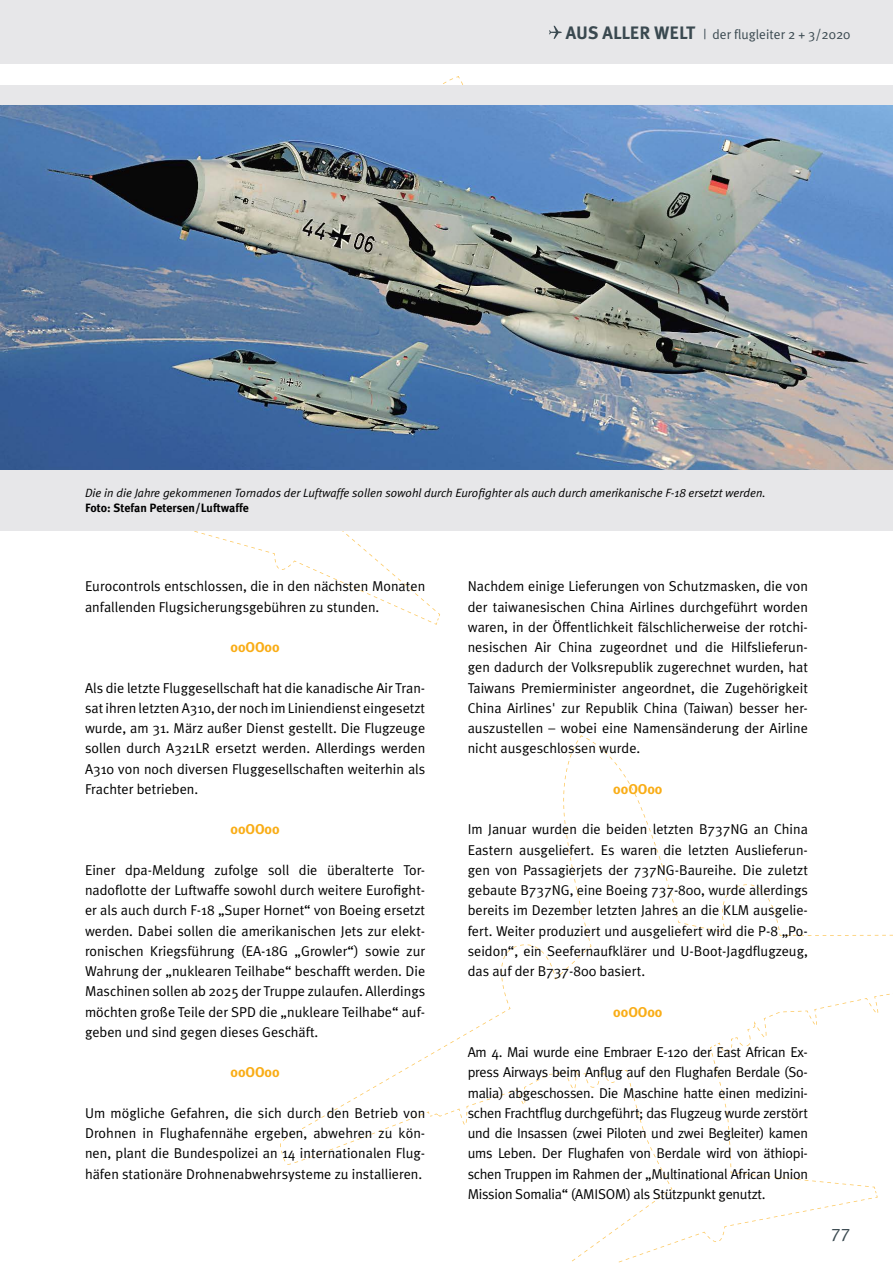
<style>
.page{position:relative;width:893px;height:1263px;background:#fff}
.page>*{position:absolute;margin:0;border:0;box-sizing:border-box;transform-origin:0 0}
.t1{font:18px "Meta Plus Normal";color:#3a4950}
.t2{font:14.25px/20.2px "Meta Plus Normal";color:#000;text-align:justify}
.t3{font:700 14.25px "Meta Plus";color:#f9ad17}
.t4{font:13.5px "Meta Plus Normal";color:#3a4950}
.t5{font:italic 12px "Meta Plus Normal";color:#000}
.t6{font:700 12px "Meta Plus";color:#000}
.s1{font-family:"Meta Plus";font-weight:700;font-size:18px}
</style>
<div class="page">
<svg style="left:280px;top:735px;width:613px;height:528px"></svg>
<div style="left:0;top:0;width:893px;height:64px;background:#e7e7e9"></div>
<svg style="left:549px;top:26px;width:13px;height:13px"></svg>
<div style="left:0;top:85px;width:893px;height:446px;background:#e7e7e9"></div>
<img style="left:0;top:105px;width:893px;height:365px">
<p class="t4" style="left:566px;top:26px;width:286px"><span class="s1">AUS ALLER WELT</span> | der flugleiter 2 + 3/2020</p>
<p class="t5" style="left:85px;top:486px;width:682px">Die in die Jahre gekommenen Tornados der Luftwaffe sollen sowohl durch Eurofighter als auch durch amerikanische F-18 ersetzt werden.</p>
<p class="t6" style="left:85px;top:501px;width:165px">Foto: Stefan Petersen/Luftwaffe</p>
<p class="t2" style="left:85px;top:576px;width:342px">Eurocontrols entschlossen, die in den nächsten Monaten anfallenden Flugsicherungsgebühren zu stunden.</p>
<p class="t3" style="left:231px;top:639px;width:51px">ooOOoo</p>
<p class="t2" style="left:85px;top:677px;width:342px">Als die letzte Fluggesellschaft hat die kanadische Air Tran&shy;sat ihren letzten A310, der noch im Liniendienst eingesetzt wurde, am 31. März außer Dienst gestellt. Die Flugzeuge sollen durch A321LR ersetzt werden. Allerdings werden A310 von noch diversen Fluggesellschaften weiterhin als Frachter betrieben.</p>
<p class="t3" style="left:231px;top:821px;width:51px">ooOOoo</p>
<p class="t2" style="left:85px;top:860px;width:342px">Einer dpa-Meldung zufolge soll die überalterte Tor&shy;nadoflotte der Luftwaffe sowohl durch weitere Eurofight&shy;er als auch durch F-18 „Super Hornet“ von Boeing ersetzt werden. Dabei sollen die amerikanischen Jets zur elekt&shy;ronischen Kriegsführung (EA-18G „Growler“) sowie zur Wahrung der „nuklearen Teilhabe“ beschafft werden. Die Maschinen sollen ab 2025 der Truppe zulaufen. Allerdings möchten große Teile der SPD die „nukleare Teilhabe“ auf&shy;geben und sind gegen dieses Geschäft.</p>
<p class="t3" style="left:231px;top:1064px;width:51px">ooOOoo</p>
<p class="t2" style="left:85px;top:1103px;width:342px">Um mögliche Gefahren, die sich durch den Betrieb von Drohnen in Flughafennähe ergeben, abwehren zu kön&shy;nen, plant die Bundespolizei an 14 internationalen Flug&shy;häfen stationäre Drohnenabwehrsysteme zu installieren.</p>
<p class="t2" style="left:468px;top:576px;width:342px">Nachdem einige Lieferungen von Schutzmasken, die von der taiwanesischen China Airlines durchgeführt worden waren, in der Öffentlichkeit fälschlicherweise der rotchi&shy;nesischen Air China zugeordnet und die Hilfslieferun&shy;gen dadurch der Volksrepublik zugerechnet wurden, hat Taiwans Premierminister angeordnet, die Zugehörigkeit China Airlines' zur Republik China (Taiwan) besser her&shy;auszustellen – wobei eine Namensänderung der Airline nicht ausgeschlossen wurde.</p>
<p class="t3" style="left:613px;top:781px;width:51px">ooOOoo</p>
<p class="t2" style="left:468px;top:819px;width:342px">Im Januar wurden die beiden letzten B737NG an China Eastern ausgeliefert. Es waren die letzten Auslieferun&shy;gen von Passagierjets der 737NG-Baureihe. Die zuletzt gebaute B737NG, eine Boeing 737-800, wurde allerdings bereits im Dezember letzten Jahres an die KLM ausgelie&shy;fert. Weiter produziert und ausgeliefert wird die P-8 „Po&shy;seidon“, ein Seefernaufklärer und U-Boot-Jagdflugzeug, das auf der B737-800 basiert.</p>
<p class="t3" style="left:613px;top:1003px;width:51px">ooOOoo</p>
<p class="t2" style="left:468px;top:1042px;width:342px">Am 4. Mai wurde eine Embraer E-120 der East African Ex&shy;press Airways beim Anflug auf den Flughafen Berdale (So&shy;malia) abgeschossen. Die Maschine hatte einen medizini&shy;schen Frachtflug durchgeführt; das Flugzeug wurde zerstört und die Insassen (zwei Piloten und zwei Begleiter) kamen ums Leben. Der Flughafen von Berdale wird von äthiopi&shy;schen Truppen im Rahmen der „Multinational African Union Mission Somalia“ (AMISOM) als Stützpunkt genutzt.</p>
<p class="t1" style="left:831px;top:1221px;width:21px">77</p>
</div>
